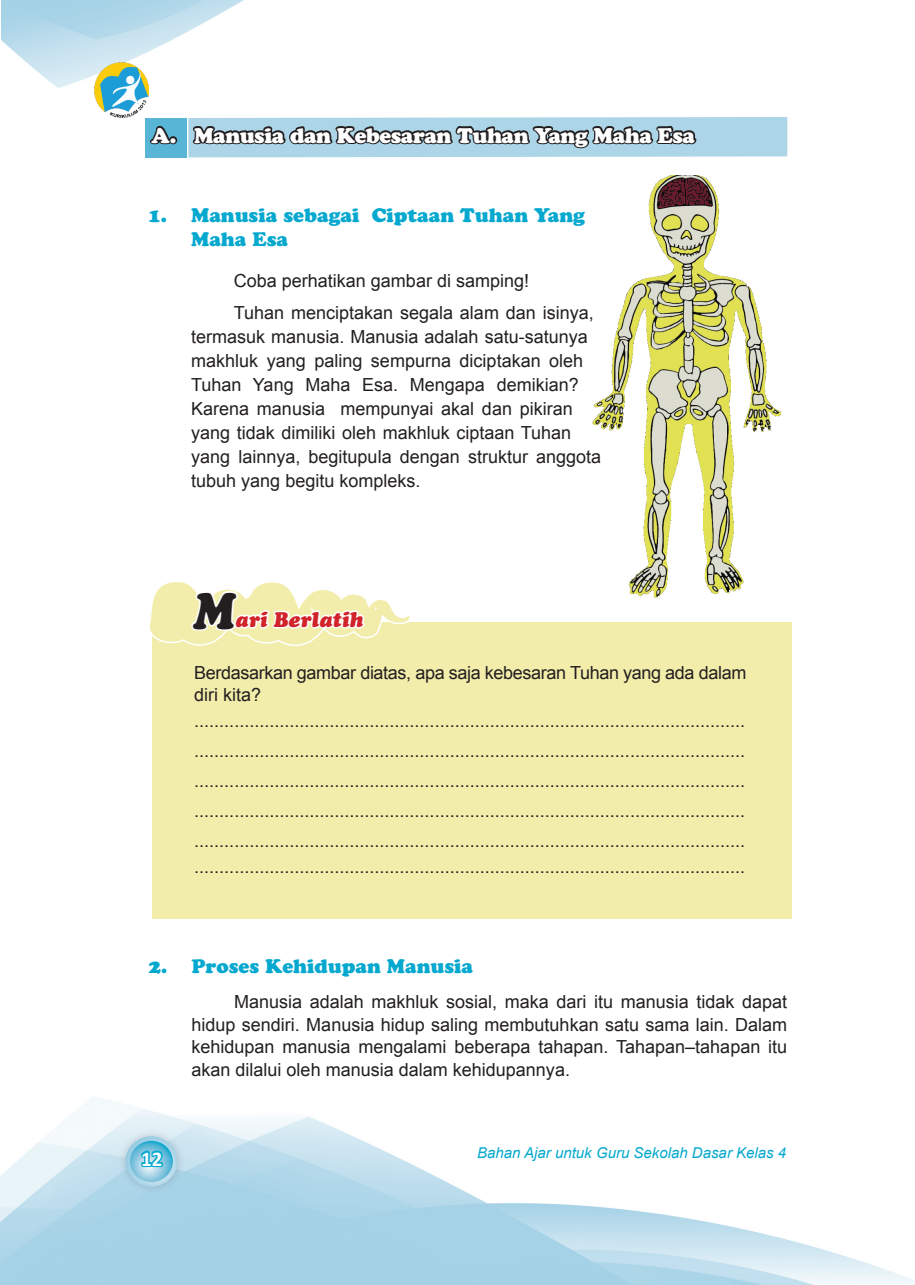
<style>
.page{position:relative;width:915px;height:1285px;background:#fff}
.page>*{position:absolute;margin:0;border:0;box-sizing:border-box;transform-origin:0 0}
.t1{font:italic 50.85px "Cooper Black Std";color:#231f20;scale:.88 1}
.t2{font:21px "Cooper Black Std";letter-spacing:-.02em;color:#fff}
.t3{font:italic 21px "Cooper Black Std";color:#d1232a}
.t4{font:700 21px "Calibri";color:#fff}
.t5{font:19.5px/23.4px "Cooper Black Std";color:#05a8ce}
.t6{font:18px/24px "Arial";color:#231f20}
.t7{font:18px/21.6px "Arial";letter-spacing:-.02em;color:#231f20}
.t8{font:italic 15px "Arial";color:#05a8ce}
</style>
<div class="page">
<img style="left:1px;top:0;width:187px;height:122px">
<img style="left:0;top:1097px;width:914px;height:187px">
<img style="left:94px;top:63px;width:54px;height:54px">
<div style="left:117px;top:1127px;width:75px;height:74px;background:#231f20;opacity:.2"></div>
<div style="left:125px;top:1136px;width:52px;height:50px;border:4px solid #fff;border-radius:50%"></div>
<svg style="left:128px;top:1138px;width:47px;height:45px;background:#7dc6de"></svg>
<div style="left:145px;top:118px;width:41px;height:39px;background:#58b5d6"></div>
<svg style="left:150px;top:125px;width:23px;height:20px"></svg>
<div style="left:169px;top:136px;width:8px;height:8px;border:3px solid #231f20;border-radius:50%"></div>
<svg style="left:188px;top:0;width:599px;height:176px"></svg>
<img style="left:592px;top:176px;width:190px;height:422px">
<div style="left:152px;top:622px;width:639px;height:296px;background:#f2edaa"></div>
<svg style="left:150px;top:582px;width:260px;height:64px"></svg>
<p class="t2" style="left:151px;top:122px;width:545px">A. Manusia dan Kebesaran Tuhan Yang Maha Esa</p>
<p class="t5" style="left:191px;top:203px;width:395px;text-indent:-43px">1. Manusia sebagai Ciptaan Tuhan Yang<br>Maha Esa</p>
<p class="t6" style="left:234px;top:264px;width:361px;line-height:32.5px">Coba perhatikan gambar di samping!<br>Tuhan menciptakan segala alam dan isinya,</p>
<p class="t6" style="left:191px;top:325px;width:411px">termasuk manusia. Manusia adalah satu-satunya makhluk yang paling sempurna diciptakan oleh Tuhan Yang Maha Esa. Mengapa demikian?<br>Karena manusia mempunyai akal dan pikiran yang tidak dimiliki oleh makhluk ciptaan Tuhan yang lainnya, begitupula dengan struktur anggota tubuh yang begitu kompleks.</p>
<h1 class="t1" style="left:193px;top:579px;width:49px">M</h1>
<p class="t3" style="left:235px;top:606px;width:129px">ari Berlatih</p>
<p class="t7" style="left:194px;top:662px;width:553px">Berdasarkan gambar diatas, apa saja kebesaran Tuhan yang ada dalam diri kita?</p>
<p class="t6" style="left:194px;top:705px;width:552px;line-height:30.2px;text-align:justify">.............................................................................................................. .............................................................................................................. .............................................................................................................. .............................................................................................................. ..............................................................................................................</p>
<p class="t6" style="left:194px;top:854px;width:552px">..............................................................................................................</p>
<p class="t5" style="left:149px;top:954px;width:325px">2. Proses Kehidupan Manusia</p>
<p class="t6" style="left:191px;top:990px;width:597px;line-height:22.5px;text-align:justify;text-indent:43px">Manusia adalah makhluk sosial, maka dari itu manusia tidak dapat hidup sendiri. Manusia hidup saling membutuhkan satu sama lain. Dalam kehidupan manusia mengalami beberapa tahapan. Tahapan–tahapan itu akan dilalui oleh manusia dalam kehidupannya.</p>
<p class="t4" style="left:141px;top:1144px;width:23px">12</p>
<p class="t8" style="left:477px;top:1142px;width:310px">Bahan Ajar untuk Guru Sekolah Dasar Kelas 4</p>
</div>
